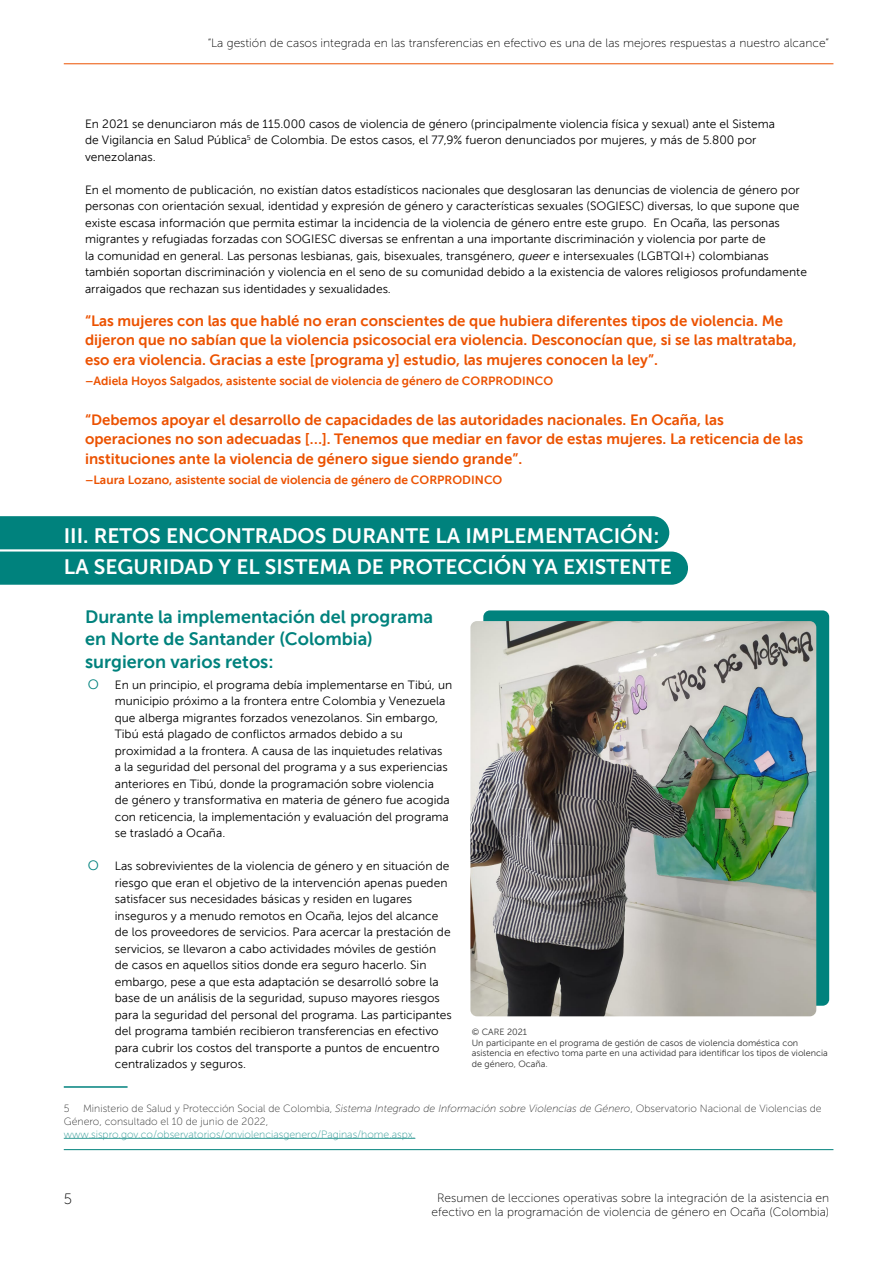
<style>
.page{position:relative;width:893px;height:1263px;background:#fff}
.page>*{position:absolute;margin:0;border:0;box-sizing:border-box;transform-origin:0 0}
.Section_title{font:21px/31.5px "Museo Sans 700";color:#fff}
.Standfirst{font:18px/22.8px "Museo Sans 700";color:#00827d}
.Quotes{font:15px/19.8px "Museo Sans 700";color:#ec5200}
.t1{font:15px "Museo Sans 100";color:#000}
.Body{font:12px/16.5px "Museo Sans 300";color:#000}
.t2{font:12px/14.4px "Museo Sans 100";color:#000;text-align:center}
.Quotes-2{font:12px "Museo Sans 700";color:#ec5200}
.Footnotes{font:10.5px/12.6px "Museo Sans 100";color:#333}
.Image_Credits{font:9px/10.5px "Museo Sans 300";color:#333}
.s1{font-style:italic}
.s2{font-size:13.5px;color:#00827d}
.s3{color:#339b97}
</style>
<div class="page">
<svg style="left:0;top:516px;width:688px;height:69px;background:#0e8984"></svg>
<hr style="left:64px;top:63px;width:769px;height:1px;background:#ec5200">
<hr style="left:64px;top:1149px;width:769px;height:1px;background:#00827d">
<hr style="left:64px;top:1086px;width:64px;height:2px;background:#00827d">
<hr style="left:64px;top:1138px;width:351px;height:1px;background:#339b97">
<div style="left:483px;top:610px;width:346px;height:396px;background:#00827d;border-radius:7px"></div>
<img style="left:470px;top:621px;width:346px;height:395px">
<p class="t2" style="left:208px;top:36px;width:623px">“La gestión de casos integrada en las transferencias en efectivo es una de las mejores respuestas a nuestro alcance”</p>
<p class="Body" style="left:85px;top:115px;width:691px">En 2021 se denunciaron más de 115.000 casos de violencia de género (principalmente violencia física y sexual) ante el Sistema de Vigilancia en Salud Pública<sup>5</sup> de Colombia. De estos casos, el 77,9% fueron denunciados por mujeres, y más de 5.800 por venezolanas.</p>
<p class="Body" style="left:85px;top:181px;width:723px">En el momento de publicación, no existían datos estadísticos nacionales que desglosaran las denuncias de violencia de género por personas con orientación sexual, identidad y expresión de género y características sexuales (SOGIESC) diversas, lo que supone que existe escasa información que permita estimar la incidencia de la violencia de género entre este grupo. En Ocaña, las personas migrantes y refugiadas forzadas con SOGIESC diversas se enfrentan a una importante discriminación y violencia por parte de<br>la comunidad en general. Las personas lesbianas, gais, bisexuales, transgénero, <span class="s1">queer</span> e intersexuales (LGBTQI+) colombianas también soportan discriminación y violencia en el seno de su comunidad debido a la existencia de valores religiosos profundamente arraigados que rechazan sus identidades y sexualidades.</p>
<p class="Quotes" style="left:85px;top:310px;width:713px">“Las mujeres con las que hablé no eran conscientes de que hubiera diferentes tipos de violencia. Me dijeron que no sabían que la violencia psicosocial era violencia. Desconocían que, si se las maltrataba, eso era violencia. Gracias a este [programa y] estudio, las mujeres conocen la ley”.</p>
<p class="Quotes-2" style="left:85px;top:374px;width:470px">–Adiela Hoyos Salgados, asistente social de violencia de género de CORPRODINCO</p>
<p class="Quotes" style="left:85px;top:409px;width:720px">“Debemos apoyar el desarrollo de capacidades de las autoridades nacionales. En Ocaña, las operaciones no son adecuadas […]. Tenemos que mediar en favor de estas mujeres. La reticencia de las instituciones ante la violencia de género sigue siendo grande”.</p>
<p class="Quotes-2" style="left:85px;top:473px;width:419px">–Laura Lozano, asistente social de violencia de género de CORPRODINCO</p>
<p class="Section_title" style="left:64px;top:520px;width:610px">III. RETOS ENCONTRADOS DURANTE LA IMPLEMENTACIÓN:<br>LA SEGURIDAD Y EL SISTEMA DE PROTECCIÓN YA EXISTENTE</p>
<p class="Standfirst" style="left:85px;top:605px;width:350px">Durante la implementación del programa en Norte de Santander (Colombia) surgieron varios retos:</p>
<p class="Body" style="left:115px;top:676px;width:339px;text-indent:-27px"><span class="s2">O</span> En un principio, el programa debía implementarse en Tibú, un municipio próximo a la frontera entre Colombia y Venezuela que alberga migrantes forzados venezolanos. Sin embargo, Tibú está plagado de conflictos armados debido a su proximidad a la frontera. A causa de las inquietudes relativas<br>a la seguridad del personal del programa y a sus experiencias anteriores en Tibú, donde la programación sobre violencia<br>de género y transformativa en materia de género fue acogida con reticencia, la implementación y evaluación del programa se trasladó a Ocaña.</p>
<p class="Body" style="left:115px;top:858px;width:339px;text-indent:-27px"><span class="s2">O</span> Las sobrevivientes de la violencia de género y en situación de riesgo que eran el objetivo de la intervención apenas pueden satisfacer sus necesidades básicas y residen en lugares inseguros y a menudo remotos en Ocaña, lejos del alcance de los proveedores de servicios. Para acercar la prestación de servicios, se llevaron a cabo actividades móviles de gestión de casos en aquellos sitios donde era seguro hacerlo. Sin embargo, pese a que esta adaptación se desarrolló sobre la base de un análisis de la seguridad, supuso mayores riesgos para la seguridad del personal del programa. Las participantes del programa también recibieron transferencias en efectivo para cubrir los costos del transporte a puntos de encuentro centralizados y seguros.</p>
<p class="Footnotes" style="left:64px;top:1102px;width:7px">5</p>
<p class="Image_Credits" style="left:472px;top:1027px;width:358px">© CARE 2021<br>Un participante en el programa de gestión de casos de violencia doméstica con asistencia en efectivo toma parte en una actividad para identificar los tipos de violencia de género, Ocaña.</p>
<p class="Footnotes" style="left:64px;top:1102px;width:759px;text-indent:19px">Ministerio de Salud y Protección Social de Colombia, <span class="s1">Sistema Integrado de Información sobre Violencias de Género</span>, Observatorio Nacional de Violencias de<br>Género, consultado el 10 de junio de 2022,<br><span class="s3">www.sispro.gov.co/observatorios/onviolenciasgenero/Paginas/home.aspx.</span></p>
<p class="t1" style="left:64px;top:1191px;width:10px">5</p>
<p class="t2" style="left:432px;top:1190px;width:399px">Resumen de lecciones operativas sobre la integración de la asistencia en efectivo en la programación de violencia de género en Ocaña (Colombia)</p>
</div>
